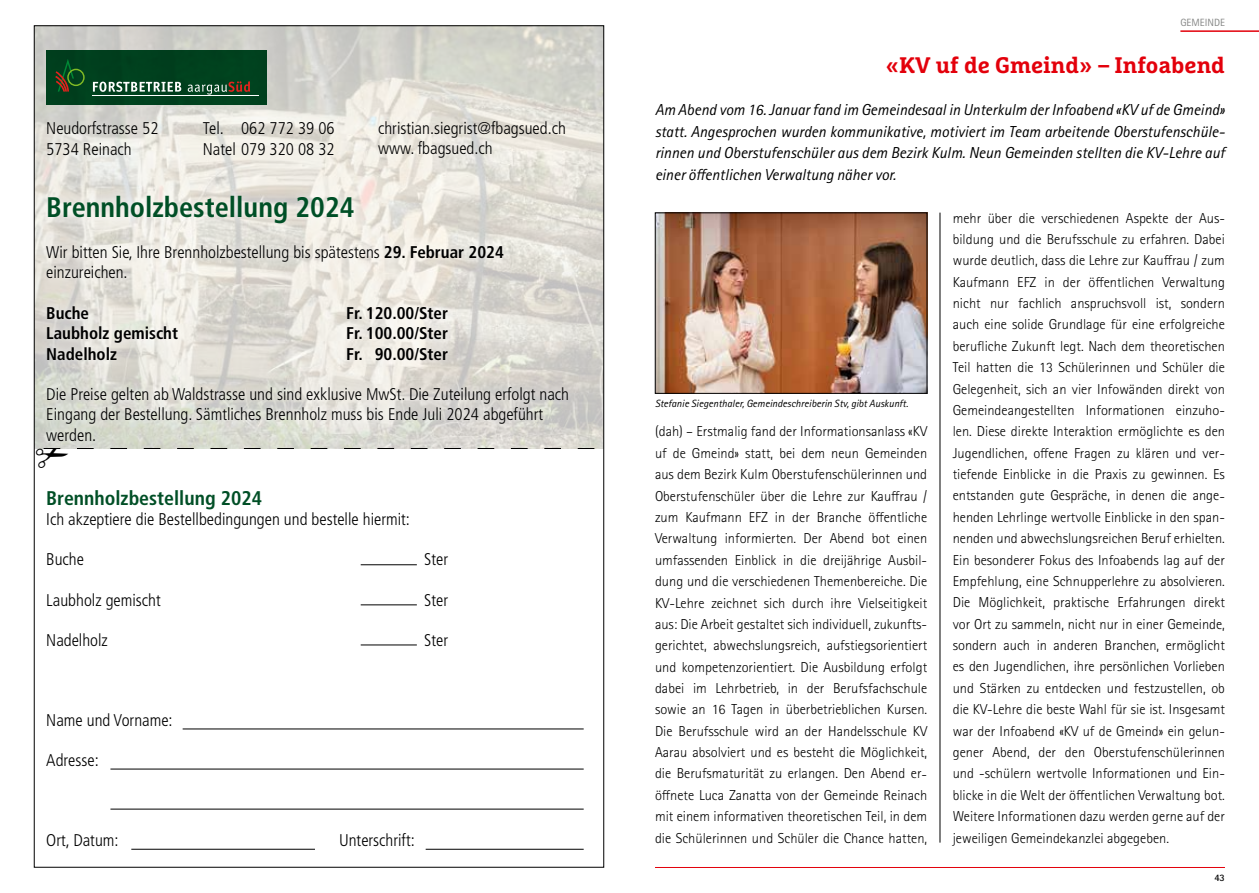
<style>
.page{position:relative;width:1259px;height:893px;background:#fff}
.page>*{position:absolute;margin:0;border:0;box-sizing:border-box;transform-origin:0 0}
.t1{font:700 condensed 28.35px "Frutiger LT Std";color:#004f26}
.t2{font:700 22.5px "Marselis Slab Pro";color:#e3000b}
.t3{font:700 condensed 19.8px "Frutiger LT Std";color:#004f26}
.t4{font:300 condensed 16.95px/20.4px "Frutiger LT Std";color:#000}
.t5{font:700 condensed 16.95px "Frutiger LT Std";color:#000}
.t6{font:italic 15.9px/21.3px "Rotis Sans Serif Std";color:#000;text-align:justify}
.t7{font:300 14.4px/21.3px "Rotis Sans Serif Std";color:#000;text-align:justify}
.t8{font:italic 10.5px "Rotis Sans Serif Std";color:#000}
.t9{font:10.5px "Rotis Sans Serif Std";color:#868786}
.t10{font:700 9.9px "Rotis Sans Serif Std";color:#000}
.s1{font-weight:700}
</style>
<div class="page">
<img style="left:36px;top:28px;width:566px;height:418px">
<svg style="left:36px;top:185px;width:542px;height:665px"></svg>
<hr style="left:361px;top:564px;width:56px;height:1px;background:#000">
<hr style="left:361px;top:605px;width:56px;height:1px;background:#000">
<hr style="left:361px;top:645px;width:56px;height:1px;background:#000">
<hr style="left:183px;top:729px;width:400px;height:1px;background:#000">
<hr style="left:110px;top:769px;width:473px;height:1px;background:#000">
<hr style="left:110px;top:809px;width:473px;height:1px;background:#000">
<hr style="left:426px;top:849px;width:157px;height:1px;background:#000">
<hr style="left:131px;top:849px;width:184px;height:1px;background:#000">
<div style="left:46px;top:50px;width:221px;height:54px;background:#00411e"></div>
<svg style="left:93px;top:82px;width:88px;height:10px"></svg>
<svg style="left:188px;top:81px;width:62px;height:14px"></svg>
<svg style="left:53px;top:59px;width:32px;height:258px"></svg>
<hr style="left:92px;top:96px;width:167px;height:1px;background:#fff">
<hr style="left:1180px;top:30px;width:79px;height:2px;background:#e3000b">
<hr style="left:655px;top:867px;width:570px;height:1px;background:#e3000b">
<img style="left:657px;top:215px;width:268px;height:177px">
<div style="left:655px;top:213px;width:272px;height:181px;border:1px solid #000"></div>
<hr style="left:939px;top:213px;width:1px;height:630px;background:#000">
<svg style="left:34px;top:446px;width:570px;height:22px"></svg>
<p class="t4" style="left:46px;top:119px;width:114px">Neudorfstrasse 52<br>5734 Reinach</p>
<p class="t4" style="left:203px;top:119px;width:133px">Tel. 062 772 39 06<br>Natel 079 320 08 32</p>
<p class="t4" style="left:378px;top:118px;width:189px">christian.siegrist@fbagsued.ch www. fbagsued.ch</p>
<h1 class="t1" style="left:46px;top:190px;width:310px">Brennholzbestellung 2024</h1>
<p class="t4" style="left:46px;top:242px;width:459px">Wir bitten Sie, Ihre Brennholzbestellung bis spätestens <span class="s1">29. Februar 2024 </span>einzureichen.</p>
<p class="t5" style="left:46px;top:303px;width:44px">Buche</p>
<p class="t5" style="left:346px;top:303px;width:103px">Fr. 120.00/Ster</p>
<p class="t5" style="left:46px;top:323px;width:133px">Laubholz gemischt</p>
<p class="t5" style="left:346px;top:323px;width:103px">Fr. 100.00/Ster</p>
<p class="t5" style="left:46px;top:344px;width:72px">Nadelholz</p>
<p class="t5" style="left:346px;top:344px;width:103px">Fr. 90.00/Ster</p>
<p class="t4" style="left:46px;top:384px;width:524px">Die Preise gelten ab Waldstrasse und sind exklusive MwSt. Die Zuteilung erfolgt nach<br>Eingang der Bestellung. Sämtliches Brennholz muss bis Ende Juli 2024 abgeführt werden.</p>
<h3 class="t3" style="left:46px;top:486px;width:217px">Brennholzbestellung 2024</h3>
<p class="t4" style="left:46px;top:510px;width:365px">Ich akzeptiere die Bestellbedingungen und bestelle hiermit:</p>
<p class="t4" style="left:46px;top:550px;width:39px">Buche</p>
<p class="t4" style="left:424px;top:550px;width:25px">Ster</p>
<p class="t4" style="left:46px;top:590px;width:116px">Laubholz gemischt</p>
<p class="t4" style="left:424px;top:590px;width:25px">Ster</p>
<p class="t4" style="left:46px;top:630px;width:63px">Nadelholz</p>
<p class="t4" style="left:424px;top:630px;width:25px">Ster</p>
<p class="t4" style="left:46px;top:710px;width:128px">Name und Vorname:</p>
<p class="t4" style="left:46px;top:750px;width:54px">Adresse:</p>
<p class="t4" style="left:46px;top:830px;width:74px">Ort, Datum:</p>
<p class="t4" style="left:339px;top:830px;width:77px">Unterschrift:</p>
<p class="t9" style="left:1180px;top:16px;width:46px">GEMEINDE</p>
<h2 class="t2" style="left:885px;top:51px;width:341px">«KV uf de Gmeind» – Infoabend</h2>
<p class="t6" style="left:655px;top:99px;width:571px">Am Abend vom 16. Januar fand im Gemeindesaal in Unterkulm der Infoabend «KV uf de Gmeind» statt. Angesprochen wurden kommunikative, motiviert im Team arbeitende Oberstufenschüle&shy;rinnen und Oberstufenschüler aus dem Bezirk Kulm. Neun Gemeinden stellten die KV-Lehre auf einer öffentlichen Verwaltung näher vor.</p>
<p class="t8" style="left:655px;top:398px;width:255px">Stefanie Siegenthaler, Gemeindeschreiberin Stv, gibt Auskunft.</p>
<p class="t7" style="left:655px;top:421px;width:274px">(dah) – Erstmalig fand der Informationsanlass «KV uf de Gmeind» statt, bei dem neun Gemeinden aus dem Bezirk Kulm Oberstufenschülerinnen und Oberstufenschüler über die Lehre zur Kauffrau / zum Kaufmann EFZ in der Branche öffentliche Verwaltung informierten. Der Abend bot einen umfassenden Einblick in die dreijährige Ausbil&shy;dung und die verschiedenen Themenbereiche. Die KV-Lehre zeichnet sich durch ihre Vielseitigkeit aus: Die Arbeit gestaltet sich individuell, zukunfts&shy;gerichtet, abwechslungsreich, aufstiegsorientiert und kompetenzorientiert. Die Ausbildung erfolgt dabei im Lehrbetrieb, in der Berufsfachschule sowie an 16 Tagen in überbetrieblichen Kursen.<br>Die Berufsschule wird an der Handelsschule KV Aarau absolviert und es besteht die Möglichkeit, die Berufsmaturität zu erlangen. Den Abend er&shy;öffnete Luca Zanatta von der Gemeinde Reinach mit einem informativen theoretischen Teil, in dem die Schülerinnen und Schüler die Chance hatten,</p>
<p class="t7" style="left:952px;top:207px;width:274px">mehr über die verschiedenen Aspekte der Aus&shy;bildung und die Berufsschule zu erfahren. Dabei wurde deutlich, dass die Lehre zur Kauffrau / zum Kaufmann EFZ in der öffentlichen Verwaltung nicht nur fachlich anspruchsvoll ist, sondern auch eine solide Grundlage für eine erfolgreiche berufliche Zukunft legt. Nach dem theoretischen Teil hatten die 13 Schülerinnen und Schüler die Gelegenheit, sich an vier Infowänden direkt von Gemeindeangestellten Informationen einzuho&shy;len. Diese direkte Interaktion ermöglichte es den Jugendlichen, offene Fragen zu klären und ver&shy;tiefende Einblicke in die Praxis zu gewinnen. Es entstanden gute Gespräche, in denen die ange&shy;henden Lehrlinge wertvolle Einblicke in den span&shy;nenden und abwechslungsreichen Beruf erhielten.<br>Ein besonderer Fokus des Infoabends lag auf der Empfehlung, eine Schnupperlehre zu absolvieren.<br>Die Möglichkeit, praktische Erfahrungen direkt vor Ort zu sammeln, nicht nur in einer Gemeinde, sondern auch in anderen Branchen, ermöglicht es den Jugendlichen, ihre persönlichen Vorlieben und Stärken zu entdecken und festzustellen, ob die KV-Lehre die beste Wahl für sie ist. Insgesamt war der Infoabend «KV uf de Gmeind» ein gelun&shy;gener Abend, der den Oberstufenschülerinnen und -schülern wertvolle Informationen und Ein&shy;blicke in die Welt der öffentlichen Verwaltung bot.<br>Weitere Informationen dazu werden gerne auf der jeweiligen Gemeindekanzlei abgegeben.</p>
<p class="t10" style="left:1214px;top:871px;width:12px">43</p>
</div>
